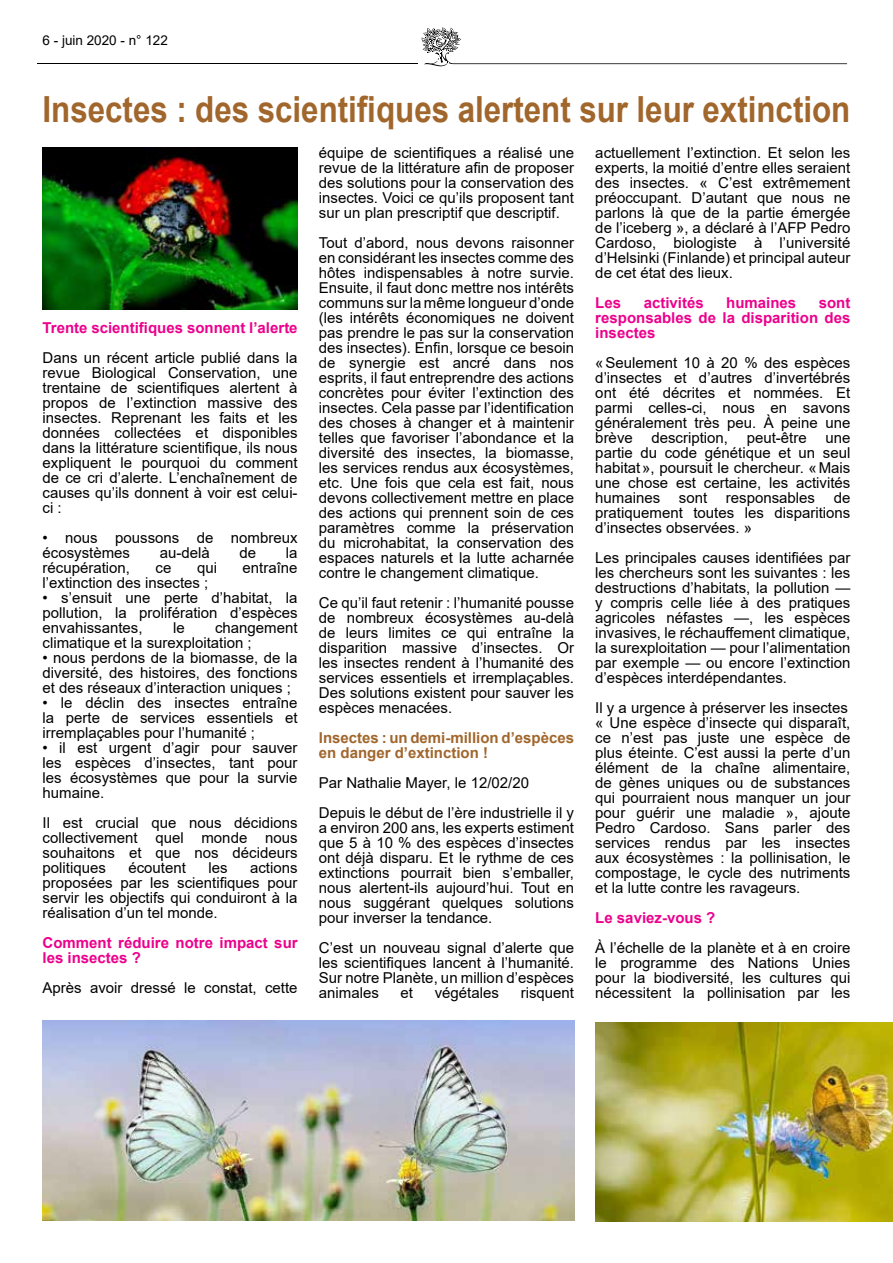
<style>
.page{position:relative;width:893px;height:1263px;background:#fff}
.page>*{position:absolute;margin:0;border:0;box-sizing:border-box;transform-origin:0 0}
.t1{font:700 36px "Arial";color:#a1662c;scale:.87 1}
.t2{font:15px/15px "Arial";color:#000;text-align:justify}
.t3{font:700 15px/15px "Arial";color:#ec008c}
.t4{font:700 15px/15px "Arial";color:#a1662c}
.t5{font:13.5px "Arial";color:#000}
</style>
<div class="page">
<svg style="left:422px;top:27px;width:425px;height:39px"></svg>
<hr style="left:37px;top:63px;width:381px;height:1px;background:#000">
<img style="left:43px;top:1020px;width:531px;height:200px">
<img style="left:43px;top:147px;width:255px;height:162px">
<img style="left:595px;top:1022px;width:298px;height:200px">
<p class="t5" style="left:43px;top:31px;width:127px">6 - juin 2020 - n° 122</p>
<h1 class="t1" style="left:43px;top:84px;width:930px">Insectes : des scientifiques alertent sur leur extinction</h1>
<p class="t3" style="left:43px;top:320px;width:257px">Trente scientifiques sonnent l’alerte</p>
<p class="t2" style="left:43px;top:350px;width:257px">Dans un récent article publié dans la revue Biological Conservation, une trentaine de scientifiques alertent à propos de l’extinction massive des insectes. Reprenant les faits et les données collectées et disponibles dans la littérature scientifique, ils nous expliquent le pourquoi du comment de ce cri d’alerte. L’enchaînement de causes qu’ils donnent à voir est celui&shy;ci :</p>
<p class="t2" style="left:43px;top:530px;width:257px">• nous poussons de nombreux écosystèmes</p>
<p class="t2" style="left:160px;top:545px;width:52px">au-delà</p>
<p class="t2" style="left:240px;top:545px;width:18px">de</p>
<p class="t2" style="left:286px;top:545px;width:13px">la</p>
<p class="t2" style="left:43px;top:560px;width:89px">récupération,</p>
<p class="t2" style="left:156px;top:560px;width:17px">ce</p>
<p class="t2" style="left:197px;top:560px;width:22px">qui</p>
<p class="t2" style="left:243px;top:560px;width:57px">entraîne</p>
<p class="t2" style="left:43px;top:575px;width:167px">l’extinction des insectes ;</p>
<p class="t2" style="left:43px;top:590px;width:257px">• s’ensuit une perte d’habitat, la pollution, la prolifération d’espèces envahissantes,</p>
<p class="t2" style="left:43px;top:620px;width:257px;text-indent:173px">changement climatique et la surexploitation ;</p>
<p class="t2" style="left:43px;top:650px;width:257px">• nous perdons de la biomasse, de la diversité, des histoires, des fonctions et des réseaux d’interaction uniques ;</p>
<p class="t2" style="left:43px;top:695px;width:257px">• le déclin des insectes entraîne la perte de services essentiels et irremplaçables pour l’humanité ;</p>
<p class="t2" style="left:43px;top:740px;width:257px">• il est urgent d’agir pour sauver les espèces d’insectes, tant pour les écosystèmes que pour la survie humaine.</p>
<p class="t2" style="left:43px;top:815px;width:257px">Il est crucial que nous décidions collectivement quel monde nous souhaitons et que nos décideurs politiques</p>
<p class="t2" style="left:173px;top:620px;width:13px">le</p>
<p class="t2" style="left:128px;top:860px;width:59px">écoutent</p>
<p class="t2" style="left:208px;top:860px;width:21px">les</p>
<p class="t2" style="left:43px;top:860px;width:257px;text-indent:208px">actions proposées par les scientifiques pour servir les objectifs qui conduiront à la réalisation d’un tel monde.</p>
<p class="t3" style="left:43px;top:935px;width:257px">Comment réduire notre impact sur les insectes ?</p>
<p class="t2" style="left:43px;top:980px;width:257px">Après avoir dressé le constat, cette</p>
<p class="t2" style="left:319px;top:145px;width:257px">équipe de scientifiques a réalisé une revue de la littérature afin de proposer des solutions pour la conservation des insectes. Voici ce qu’ils proposent tant sur un plan prescriptif que descriptif.</p>
<p class="t2" style="left:319px;top:235px;width:257px">Tout d’abord, nous devons raisonner en considérant les insectes comme des hôtes indispensables à notre survie.<br>Ensuite, il faut donc mettre nos intérêts communs sur la même longueur d’onde (les intérêts économiques ne doivent pas prendre le pas sur la conservation des insectes). Enfin, lorsque ce besoin de synergie est ancré dans nos esprits, il faut entreprendre des actions concrètes pour éviter l’extinction des insectes. Cela passe par l’identification des choses à changer et à maintenir telles que favoriser l’abondance et la diversité des insectes, la biomasse, les services rendus aux écosystèmes, etc. Une fois que cela est fait, nous devons collectivement mettre en place des actions qui prennent soin de ces paramètres comme la préservation du microhabitat, la conservation des espaces naturels et la lutte acharnée contre le changement climatique.</p>
<p class="t2" style="left:319px;top:595px;width:257px">Ce qu’il faut retenir : l’humanité pousse de nombreux écosystèmes au-delà de leurs limites ce qui entraîne la disparition massive d’insectes. Or les insectes rendent à l’humanité des services essentiels et irremplaçables.<br>Des solutions existent pour sauver les espèces menacées.</p>
<p class="t4" style="left:319px;top:731px;width:257px">Insectes : un demi-million d’espèces en danger d’extinction !</p>
<p class="t2" style="left:319px;top:768px;width:257px;line-height:30px">Par Nathalie Mayer, le 12/02/20<br>Depuis le début de l’ère industrielle il y</p>
<p class="t2" style="left:319px;top:820px;width:257px">a environ 200 ans, les experts estiment que 5 à 10 % des espèces d’insectes ont déjà disparu. Et le rythme de ces extinctions pourrait bien s’emballer, nous alertent-ils aujourd’hui. Tout en nous suggérant quelques solutions pour inverser la tendance.</p>
<p class="t2" style="left:319px;top:940px;width:257px">C’est un nouveau signal d’alerte que les scientifiques lancent à l’humanité.<br>Sur notre Planète, un million d’espèces animales</p>
<p class="t2" style="left:401px;top:985px;width:14px">et</p>
<p class="t2" style="left:435px;top:985px;width:66px">végétales</p>
<p class="t2" style="left:521px;top:985px;width:55px">risquent</p>
<p class="t2" style="left:595px;top:145px;width:257px">actuellement l’extinction. Et selon les experts, la moitié d’entre elles seraient des insectes. « C’est extrêmement préoccupant. D’autant que nous ne parlons là que de la partie émergée de l’iceberg », a déclaré à l’AFP Pedro Cardoso, biologiste à l’université d’Helsinki (Finlande) et principal auteur de cet état des lieux.</p>
<p class="t3" style="left:595px;top:296px;width:27px">Les</p>
<p class="t3" style="left:644px;top:296px;width:62px">activités</p>
<p class="t3" style="left:726px;top:296px;width:72px">humaines</p>
<p class="t3" style="left:595px;top:296px;width:257px;text-align:justify;text-indent:223px">sont responsables de la disparition des insectes</p>
<p class="t2" style="left:595px;top:355px;width:257px">«Seulement 10 à 20 % des espèces d’insectes et d’autres d’invertébrés ont été décrites et nommées. Et parmi celles-ci, nous en savons généralement très peu. À peine une brève description, peut-être une partie du code génétique et un seul habitat», poursuit le chercheur. «Mais une chose est certaine, les activités humaines sont responsables de pratiquement toutes les disparitions d’insectes observées. »</p>
<p class="t2" style="left:595px;top:550px;width:257px">Les principales causes identifiées par les chercheurs sont les suivantes : les destructions d’habitats, la pollution — y compris celle liée à des pratiques agricoles néfastes —, les espèces invasives, le réchauffement climatique, la surexploitation — pour l’alimentation par exemple — ou encore l’extinction d’espèces interdépendantes.</p>
<p class="t2" style="left:595px;top:700px;width:257px;text-align:left">Il y a urgence à préserver les insectes « Une espèce d’insecte qui disparaît, ce n’est pas juste une espèce de plus éteinte. C’est aussi la perte d’un élément de la chaîne alimentaire, de gènes uniques ou de substances qui pourraient nous manquer un jour pour guérir une maladie », ajoute Pedro Cardoso. Sans parler des services rendus par les insectes aux écosystèmes : la pollinisation, le compostage, le cycle des nutriments et la lutte contre les ravageurs.</p>
<p class="t3" style="left:595px;top:911px;width:122px">Le saviez-vous ?</p>
<p class="t2" style="left:595px;top:940px;width:257px">À l’échelle de la planète et à en croire le programme des Nations Unies pour la biodiversité, les cultures qui nécessitent la pollinisation par les</p>
</div>
